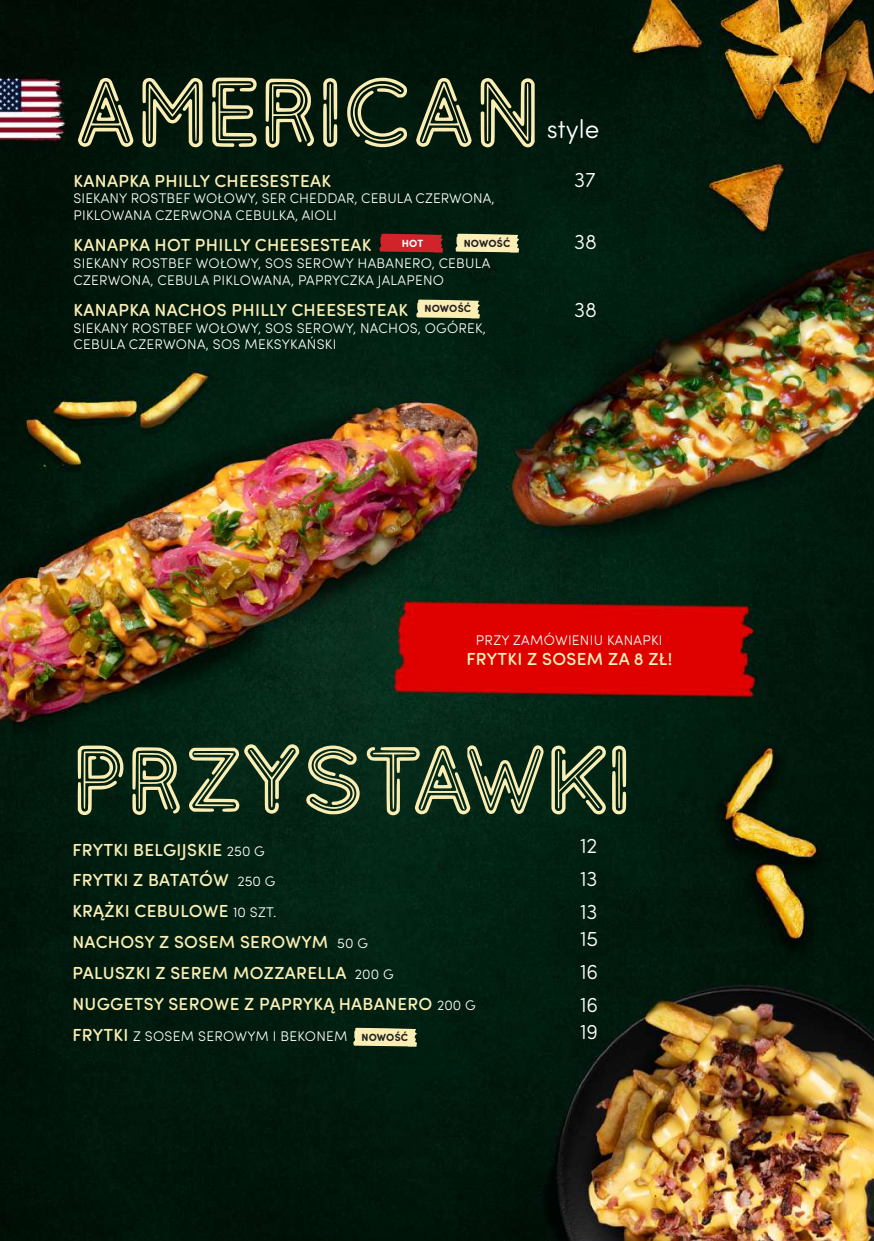
<style>
.page{position:relative;width:874px;height:1241px;background:#fff}
.page>*{position:absolute;margin:0;border:0;box-sizing:border-box;transform-origin:0 0}
.t1{font:87.5px "Joker";letter-spacing:-.025em;color:#faeeb5}
.t2{font:87.5px "Joker";color:#faeeb5}
.t3{font:300 26.25px "Sofia Pro Soft";color:#fff}
.t4{font:300 21px/32.7px "Sofia Pro Soft";color:#fff;text-align:justify}
.t5{font:500 17.5px/31px "Sofia Pro Soft";letter-spacing:.02em;color:#faeeb5}
.t6{font:500 17.5px "Sofia Pro Soft";letter-spacing:.02em;color:#fbf2bc}
.t7{font:300 14px/16.8px "Sofia Pro Soft";letter-spacing:.02em;color:#fff}
.t8{font:700 10.5px "Sofia Pro Soft";letter-spacing:.02em;color:#231f20}
.t9{font:700 10.5px "Sofia Pro Soft";color:#fff}
.s1{font-size:89.25px}
.s2{font-weight:300;font-size:14px;color:#fff}
.s3{font-weight:500;font-size:17.5px;color:#faeeb5}
</style>
<div class="page">
<img style="left:0;top:0;width:873px;height:1240px">
<svg style="left:551px;top:745px;width:55px;height:69px"></svg>
<svg style="left:353px;top:1027px;width:65px;height:19px"></svg>
<svg style="left:455px;top:234px;width:65px;height:18px"></svg>
<svg style="left:415px;top:299px;width:66px;height:19px"></svg>
<svg style="left:379px;top:234px;width:65px;height:18px"></svg>
<div style="left:387px;top:239px;width:50px;height:8px;background:#d1232a"></div>
<h1 class="t2" style="left:73px;top:77px;width:467px">AME<span class="s1">R</span>ICAN</h1>
<h2 class="t3" style="left:546px;top:112px;width:54px">style</h2>
<p class="t5" style="left:74px;top:164px;width:259px">KANAPKA PHILLY CHEESESTEAK</p>
<p class="t7" style="left:73px;top:189px;width:422px">SIEKANY ROSTBEF WOŁOWY, SER CHEDDAR, CEBULA CZERWONA,<br>PIKLOWANA CZERWONA CEBULKA, AIOLI</p>
<p class="t5" style="left:74px;top:228px;width:299px">KANAPKA HOT PHILLY CHEESESTEAK</p>
<p class="t7" style="left:73px;top:254px;width:418px">SIEKANY ROSTBEF WOŁOWY, SOS SEROWY HABANERO, CEBULA<br>CZERWONA, CEBULA PIKLOWANA, PAPRYCZKA JALAPENO</p>
<p class="t5" style="left:74px;top:293px;width:336px">KANAPKA NACHOS PHILLY CHEESESTEAK</p>
<p class="t7" style="left:73px;top:318px;width:414px">SIEKANY ROSTBEF WOŁOWY, SOS SEROWY, NACHOS, OGÓREK,<br>CEBULA CZERWONA, SOS MEKSYKAŃSKI</p>
<p class="t8" style="left:463px;top:235px;width:48px">NOWOŚĆ</p>
<p class="t9" style="left:401px;top:235px;width:23px">HOT</p>
<p class="t8" style="left:424px;top:301px;width:48px">NOWOŚĆ</p>
<h3 class="t4" style="left:574px;top:162px;width:23px">37</h3>
<h3 class="t4" style="left:574px;top:224px;width:24px">38</h3>
<h3 class="t4" style="left:574px;top:292px;width:24px">38</h3>
<p class="t7" style="left:475px;top:631px;width:188px">PRZY ZAMÓWIENIU KANAPKI</p>
<p class="t6" style="left:466px;top:646px;width:207px">FRYTKI Z SOSEM ZA 8 ZŁ!</p>
<h1 class="t1" style="left:73px;top:744px;width:558px">PRZYSTAW I</h1>
<p class="t5" style="left:72px;top:832px;width:404px">FRYTKI BELGIJSKIE <span class="s2">250 G<br></span>FRYTKI Z BATATÓW <span class="s2">250 G<br></span>KRĄŻKI CEBULOWE <span class="s2">10 SZT.<br></span>NACHOSY Z SOSEM SEROWYM <span class="s2">50 G<br></span>PALUSZKI Z SEREM MOZZARELLA <span class="s2">200 G<br></span>NUGGETSY SEROWE Z PAPRYKĄ HABANERO <span class="s2">200 G</span></p>
<p class="t7" style="left:72px;top:1027px;width:277px"><span class="s3">FRYTKI</span> Z SOSEM SEROWYM I BEKONEM</p>
<h3 class="t4" style="left:579px;top:828px;width:19px">12<br>13<br>13</h3>
<h3 class="t4" style="left:579px;top:921px;width:20px">15<br>16<br>16</h3>
<p class="t8" style="left:361px;top:1029px;width:48px">NOWOŚĆ</p>
<h3 class="t4" style="left:579px;top:1014px;width:20px">19</h3>
</div>
